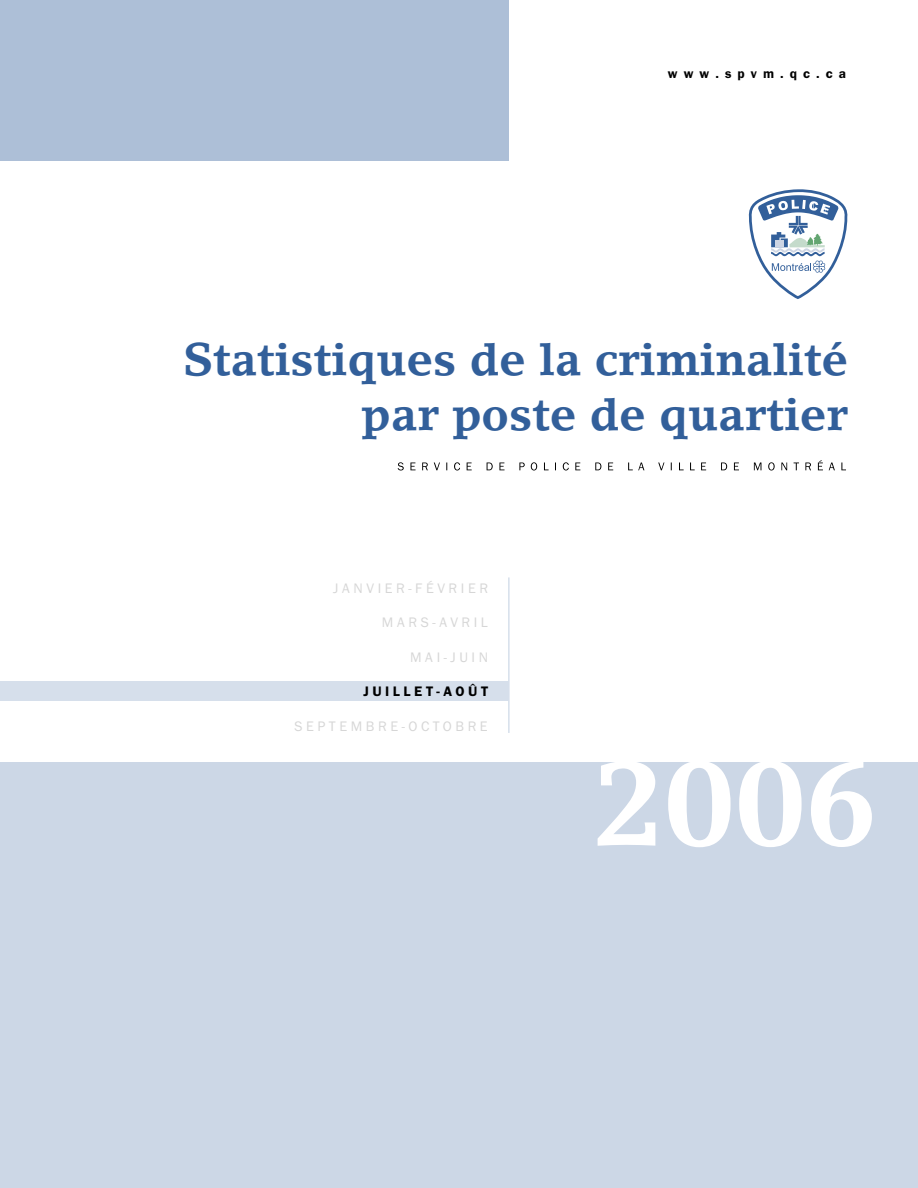
<style>
.page{position:relative;width:918px;height:1188px;background:#fff}
.page>*{position:absolute;margin:0;border:0;box-sizing:border-box;transform-origin:0 0}
.t1{font:700 120.15px "Lino Letter";color:#fff}
.t2{font:700 45px/54px "Lino Letter";color:#325f9a;text-align:right}
.t3{font:14.25px "Franklin Got ITC";letter-spacing:.25em;color:#d6d6d6}
.t4{font:600 14.25px "Franklin Got ITC";letter-spacing:.25em;color:#000}
.t5{font:600 13.5px "Franklin Got ITC";letter-spacing:.45em;color:#000}
</style>
<div class="page">
<div style="left:0;top:682px;width:509px;height:19px;background:#d6dfeb"></div>
<div style="left:0;top:763px;width:918px;height:425px;background:#ccd7e6"></div>
<div style="left:0;top:0;width:509px;height:160px;background:#adbfd7"></div>
<svg style="left:398px;top:460px;width:448px;height:11px"></svg>
<hr style="left:508px;top:577px;width:2px;height:156px;background:#d6dfeb">
<svg style="left:749px;top:189px;width:98px;height:110px"></svg>
<p class="t5" style="left:668px;top:66px;width:180px">www.spvm.qc.ca</p>
<h2 class="t2" style="left:183px;top:333px;width:667px">Statistiques de la criminalité par poste de quartier</h2>
<p class="t3" style="left:333px;top:580px;width:156px">JANVIER-FÉVRIER</p>
<p class="t3" style="left:382px;top:615px;width:108px">MARS-AVRIL</p>
<p class="t3" style="left:410px;top:649px;width:79px">MAI-JUIN</p>
<p class="t4" style="left:363px;top:683px;width:126px">JUILLET-AOÛT</p>
<p class="t3" style="left:294px;top:718px;width:195px">SEPTEMBRE-OCTOBRE</p>
<h1 class="t1" style="left:593px;top:730px;width:286px">2006</h1>
</div>
